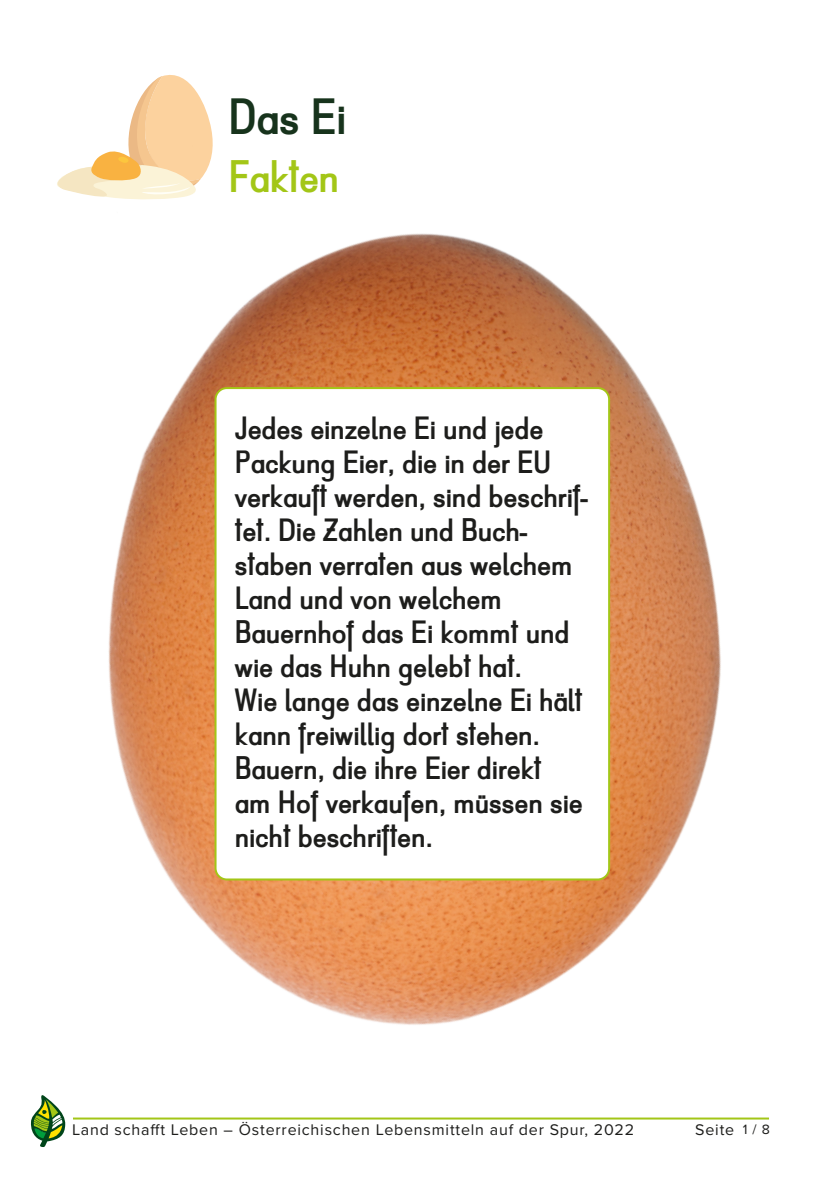
<style>
.page{position:relative;width:840px;height:1191px;background:#fff}
.page>*{position:absolute;margin:0;border:0;box-sizing:border-box;transform-origin:0 0}
.t1{font:700 38px "Aa Bb Cc";color:#17331c}
.t2{font:700 34px "Aa Bb Cc";letter-spacing:.03em;color:#a3c617}
.AufgabenText_ohne_lr{font:700 24px/34px "Aa Bb Cc";letter-spacing:.03em;color:#1d1d1b}
.t3{font:16px "Proxima Nova";letter-spacing:.05em;color:#1d1d1b}
.s1{font-size:14px}
</style>
<div class="page">
<svg style="left:40px;top:1144px;width:6px;height:3px"></svg>
<svg style="left:129px;top:75px;width:83px;height:54px"></svg>
<img style="left:31px;top:129px;width:739px;height:1015px">
<div style="left:215px;top:388px;width:393px;height:491px;background:#fff;border-radius:11px"></div>
<div style="left:214px;top:387px;width:395px;height:493px;border:2px solid #a3c617;border-radius:11px"></div>
<h1 class="t1" style="left:229px;top:91px;width:118px">Das Ei</h1>
<h2 class="t2" style="left:229px;top:154px;width:111px">Fakten</h2>
<p class="AufgabenText_ohne_lr" style="left:235px;top:412px;width:355px">Jedes einzelne Ei und jede<br>Packung Eier, die in der EU verkauft werden, sind beschrif&shy;tet. Die Zahlen und Buch&shy;staben verraten aus welchem<br>Land und von welchem<br>Bauernhof das Ei kommt und wie das Huhn gelebt hat.</p>
<p class="AufgabenText_ohne_lr" style="left:235px;top:684px;width:348px">Wie lange das einzelne Ei hält kann freiwillig dort stehen.<br>Bauern, die ihre Eier direkt<br>am Hof verkaufen, müssen sie nicht beschriften.</p>
<p class="t3" style="left:72px;top:1120px;width:563px">Land schafft Leben – Österreichischen Lebensmitteln auf der Spur, 2022</p>
<p class="t3" style="left:694px;top:1120px;width:76px">Seite <span class="s1">1 / 8</span></p>
</div>
